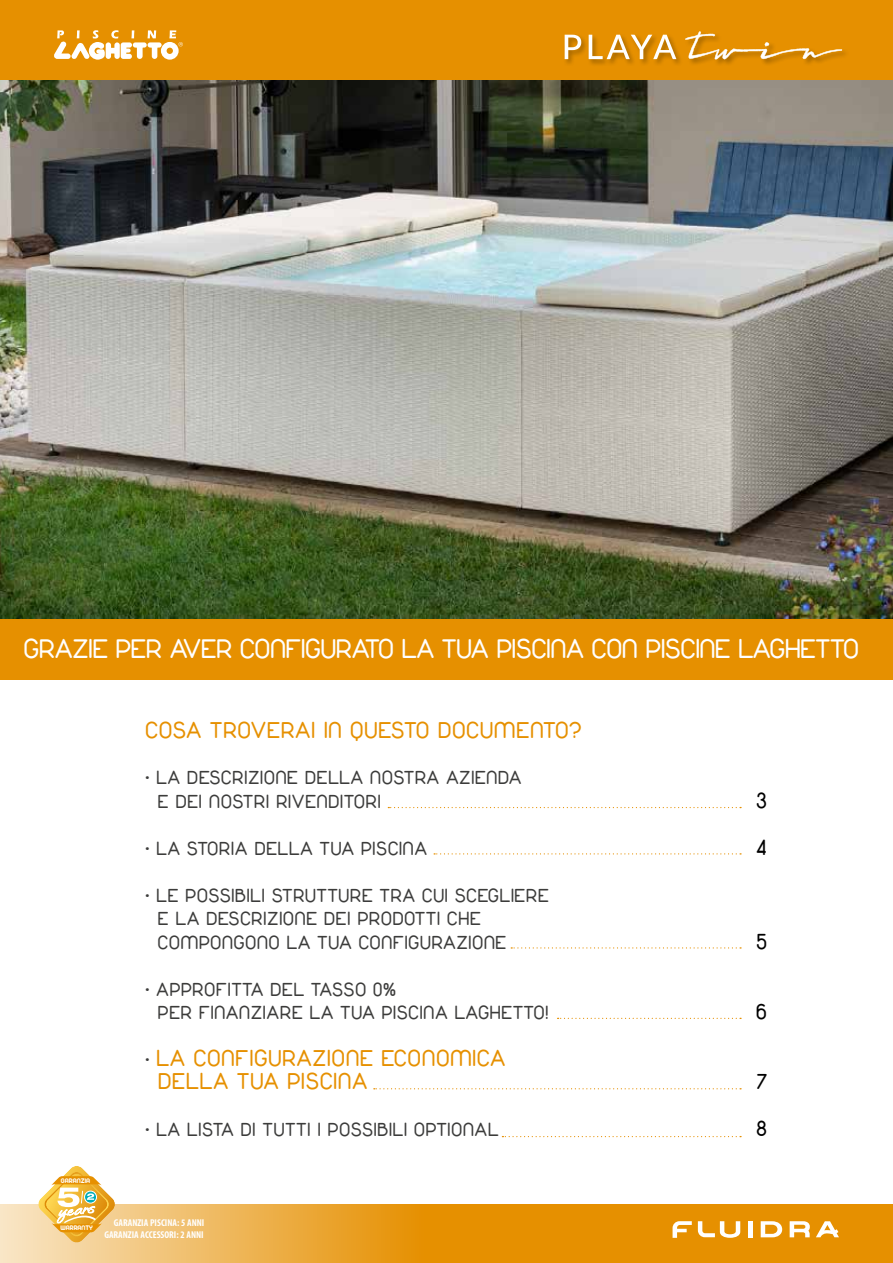
<style>
.page{position:relative;width:893px;height:1263px;background:#fff}
.page>*{position:absolute;margin:0;border:0;box-sizing:border-box;transform-origin:0 0}
.t1{font:28.5px "Duepuntozero";letter-spacing:.01em;color:#fff}
.t2{font:24.15px/23.4px "Duepuntozero";letter-spacing:.05em;color:#e69000}
.t3{font:22.95px/46.5px "Duepuntozero";color:#000}
.t4{font:19.95px/23.4px "Duepuntozero";letter-spacing:.05em;color:#3c3c3b}
.t5{font:700 condensed 9.9px/11.1px "Myriad Pro";color:#fff;text-align:right}
.t6{font:7.2px "Arista 2.0";color:#fff}
.s1{font-size:19.95px;color:#3c3c3b}
</style>
<div class="page">
<div style="left:0;top:0;width:893px;height:81px;background:#e69000"></div>
<svg style="left:0;top:1204px;width:893px;height:59px;background:#e9a22a"></svg>
<div style="left:0;top:618px;width:893px;height:62px;background:#e69000"></div>
<svg style="left:54px;top:30px;width:129px;height:30px"></svg>
<img style="left:0;top:81px;width:893px;height:537px">
<svg style="left:673px;top:1221px;width:19px;height:17px"></svg>
<div style="left:748px;top:1221px;width:5px;height:16px;background:#fff"></div>
<svg style="left:761px;top:1221px;width:21px;height:16px"></svg>
<svg style="left:790px;top:1221px;width:20px;height:16px"></svg>
<svg style="left:698px;top:1221px;width:42px;height:17px"></svg>
<svg style="left:816px;top:1221px;width:23px;height:16px"></svg>
<svg style="left:37px;top:1166px;width:79px;height:77px"></svg>
<div style="left:563px;top:30px;width:287px;height:37px;background:#000;opacity:.3"></div>
<svg style="left:565px;top:35px;width:16px;height:24px"></svg>
<svg style="left:589px;top:35px;width:87px;height:24px"></svg>
<svg style="left:685px;top:31px;width:157px;height:28px"></svg>
<svg style="left:388px;top:807px;width:353px;height:1px"></svg>
<svg style="left:434px;top:853px;width:307px;height:1px"></svg>
<svg style="left:511px;top:947px;width:230px;height:1px"></svg>
<svg style="left:558px;top:1018px;width:183px;height:1px"></svg>
<svg style="left:374px;top:1088px;width:367px;height:1px"></svg>
<svg style="left:502px;top:1136px;width:239px;height:1px"></svg>
<h1 class="t1" style="left:24px;top:638px;width:836px">GRAZIE PER AVER CONFIGURATO LA TUA PISCINA CON PISCINE LAGHETTO</h1>
<p class="t2" style="left:145px;top:719px;width:437px">COSA TROVERAI IN QUESTO DOCUMENTO?</p>
<p class="t4" style="left:158px;top:767px;width:365px;text-indent:-12px">• LA DESCRIZIONE DELLA NOSTRA AZIENDA<br>E DEI NOSTRI RIVENDITORI</p>
<p class="t4" style="left:145px;top:838px;width:283px">• LA STORIA DELLA TUA PISCINA</p>
<p class="t4" style="left:158px;top:884px;width:392px;text-indent:-13px">• LE POSSIBILI STRUTTURE TRA CUI SCEGLIERE<br>E LA DESCRIZIONE DEI PRODOTTI CHE<br>COMPONGONO LA TUA CONFIGURAZIONE</p>
<p class="t4" style="left:158px;top:978px;width:392px;text-indent:-13px">• APPROFITTA DEL TASSO 0%<br>PER FINANZIARE LA TUA PISCINA LAGHETTO!</p>
<p class="t2" style="left:158px;top:1048px;width:349px;text-indent:-13px"><span class="s1">•</span> LA CONFIGURAZIONE ECONOMICA<br>DELLA TUA PISCINA</p>
<p class="t4" style="left:145px;top:1119px;width:354px">• LA LISTA DI TUTTI I POSSIBILI OPTIONAL</p>
<p class="t6" style="left:61px;top:1176px;width:31px">GARANZIA</p>
<p class="t6" style="left:60px;top:1224px;width:34px">WARRANTY</p>
<p class="t5" style="left:104px;top:1218px;width:102px">GARANZIA PISCINA: 5 ANNI<br>GARANZIA ACCESSORI: 2 ANNI</p>
<p class="t3" style="left:756px;top:778px;width:12px">3<br>4</p>
<p class="t3" style="left:756px;top:919px;width:12px">5</p>
<p class="t3" style="left:756px;top:989px;width:12px">6</p>
<p class="t3" style="left:756px;top:1060px;width:12px">7<br>8</p>
</div>
